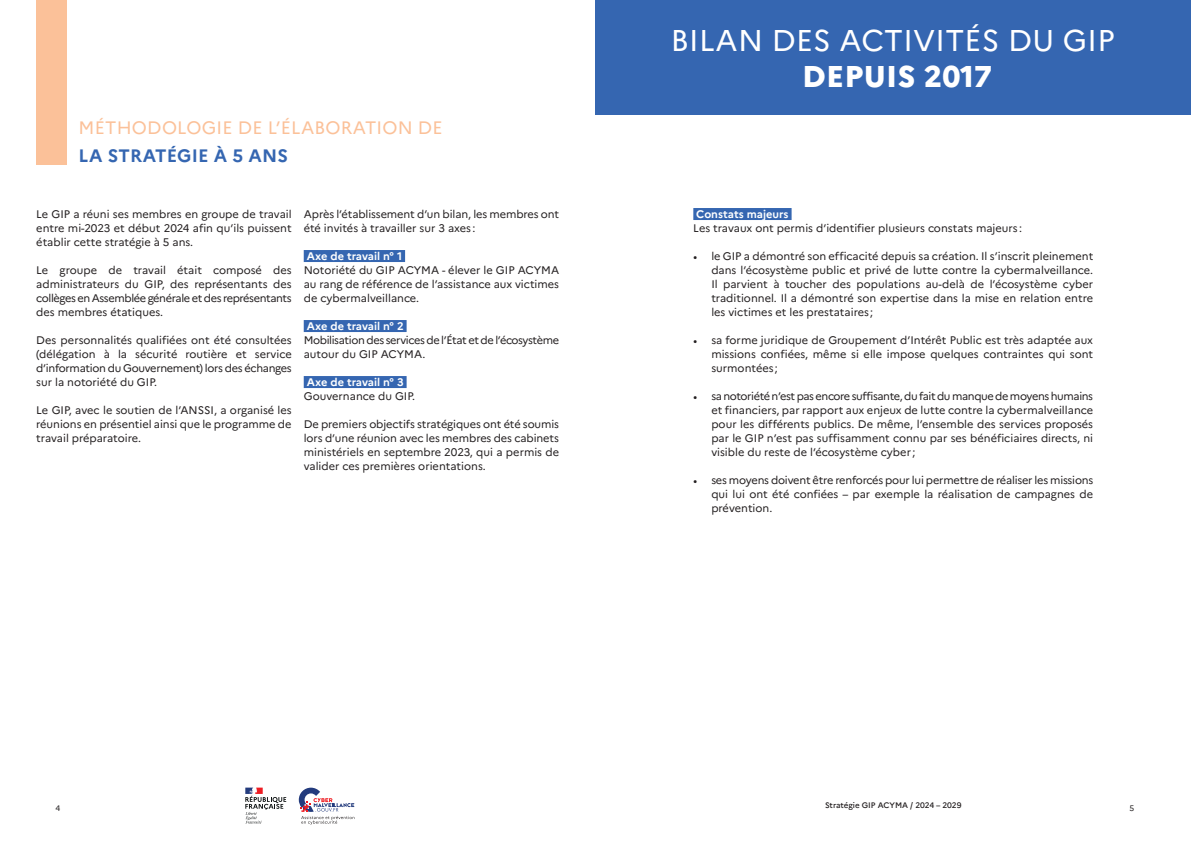
<style>
.page{position:relative;width:1191px;height:842px;background:#fff}
.page>*{position:absolute;margin:0;border:0;box-sizing:border-box;transform-origin:0 0}
.t1{font:30px "Marianne";letter-spacing:.01em;color:#fff}
.t2{font:800 30px "Marianne";letter-spacing:.01em;color:#fff}
.t3{font:18px/28px "Marianne";letter-spacing:.01em;color:#fbc199}
.t4{font:11px/14px "Marianne";color:#231f20;text-align:justify}
.t5{font:11px/14px "Marianne";letter-spacing:-.035em;color:#231f20}
.t6{font:700 11px "Marianne";color:#fff}
.t7{font:500 8px "Marianne";letter-spacing:-.005em;color:#231f20}
.t8{font:8px "Marianne";color:#231f20}
.s1{font-weight:700;color:#3566b1}
.s2{font-family:"Minion Pro"}
</style>
<div class="page">
<svg style="left:299px;top:788px;width:55px;height:37px"></svg>
<svg style="left:245px;top:788px;width:41px;height:35px"></svg>
<div style="left:595px;top:0;width:596px;height:115px;background:#3566b1"></div>
<div style="left:36px;top:0;width:31px;height:164px;background:#fbc199"></div>
<div style="left:304px;top:250px;width:101px;height:12px;background:#3566b1"></div>
<div style="left:304px;top:320px;width:102px;height:12px;background:#3566b1"></div>
<div style="left:304px;top:376px;width:102px;height:12px;background:#3566b1"></div>
<div style="left:693px;top:208px;width:98px;height:12px;background:#3566b1"></div>
<p class="t3" style="left:79px;top:114px;width:365px">MÉTHODOLOGIE DE L’ÉLABORATION DE<br><span class="s1">LA STRATÉGIE À 5 ANS</span></p>
<p class="t4" style="left:36px;top:207px;width:257px">Le GIP a réuni ses membres en groupe de travail entre mi-2023 et début 2024 afin qu’ils puissent établir cette stratégie à 5 ans.</p>
<p class="t4" style="left:36px;top:263px;width:257px">Le groupe de travail était composé des administrateurs du GIP, des représentants des collèges en Assemblée générale et des représentants des membres étatiques.</p>
<p class="t4" style="left:36px;top:333px;width:257px">Des personnalités qualifiées ont été consultées (délégation à la sécurité routière et service d’information du Gouvernement) lors des échanges sur la notoriété du GIP.</p>
<p class="t4" style="left:36px;top:403px;width:257px">Le GIP, avec le soutien de l’ANSSI, a organisé les réunions en présentiel ainsi que le programme de travail préparatoire.</p>
<p class="t4" style="left:304px;top:207px;width:257px">Après l’établissement d’un bilan, les membres ont été invités à travailler sur 3 axes :</p>
<p class="t6" style="left:307px;top:249px;width:97px">Axe de travail n° 1</p>
<p class="t4" style="left:304px;top:263px;width:257px">Notoriété du GIP ACYMA - élever le GIP ACYMA au rang de référence de l’assistance aux victimes de cybermalveillance.</p>
<p class="t6" style="left:307px;top:319px;width:98px">Axe de travail n° 2</p>
<p class="t5" style="left:304px;top:333px;width:257px">Mobilisation des services de l’État et de l’écosystème autour du GIP ACYMA.</p>
<p class="t6" style="left:307px;top:375px;width:98px">Axe de travail n° 3</p>
<p class="t4" style="left:304px;top:389px;width:113px">Gouvernance du GIP.</p>
<p class="t4" style="left:304px;top:417px;width:257px">De premiers objectifs stratégiques ont été soumis lors d’une réunion avec les membres des cabinets ministériels en septembre 2023, qui a permis de valider ces premières orientations.</p>
<p class="t1" style="left:671px;top:22px;width:445px">BILAN DES ACTIVITÉS DU GIP</p>
<p class="t2" style="left:802px;top:58px;width:191px">DEPUIS 2017</p>
<p class="t6" style="left:696px;top:207px;width:94px">Constats majeurs</p>
<p class="t4" style="left:693px;top:221px;width:330px">Les travaux ont permis d’identifier plusieurs constats majeurs :</p>
<p class="t4" style="left:711px;top:249px;width:383px;text-indent:-18px"><span class="s2">•</span> le GIP a démontré son efficacité depuis sa création. Il s’inscrit pleinement dans l’écosystème public et privé de lutte contre la cybermalveillance.<br>Il parvient à toucher des populations au-delà de l’écosystème cyber traditionnel. Il a démontré son expertise dans la mise en relation entre les victimes et les prestataires ;</p>
<p class="t4" style="left:711px;top:333px;width:383px;text-indent:-18px"><span class="s2">•</span> sa forme juridique de Groupement d’Intérêt Public est très adaptée aux missions confiées, même si elle impose quelques contraintes qui sont surmontées ;</p>
<p class="t4" style="left:711px;top:389px;width:383px;text-indent:-18px"><span class="s2">•</span> sa notoriété n’est pas encore suffisante, du fait du manque de moyens humains et financiers, par rapport aux enjeux de lutte contre la cybermalveillance pour les différents publics. De même, l’ensemble des services proposés par le GIP n’est pas suffisamment connu par ses bénéficiaires directs, ni visible du reste de l’écosystème cyber;</p>
<p class="t4" style="left:711px;top:473px;width:383px;text-indent:-18px"><span class="s2">•</span> ses moyens doivent être renforcés pour lui permettre de réaliser les missions qui lui ont été confiées – par exemple la réalisation de campagnes de prévention.</p>
<p class="t7" style="left:825px;top:800px;width:138px">Stratégie GIP ACYMA / 2024 – 2029</p>
<p class="t8" style="left:56px;top:803px;width:6px">4</p>
<p class="t8" style="left:1129px;top:803px;width:6px">5</p>
</div>
